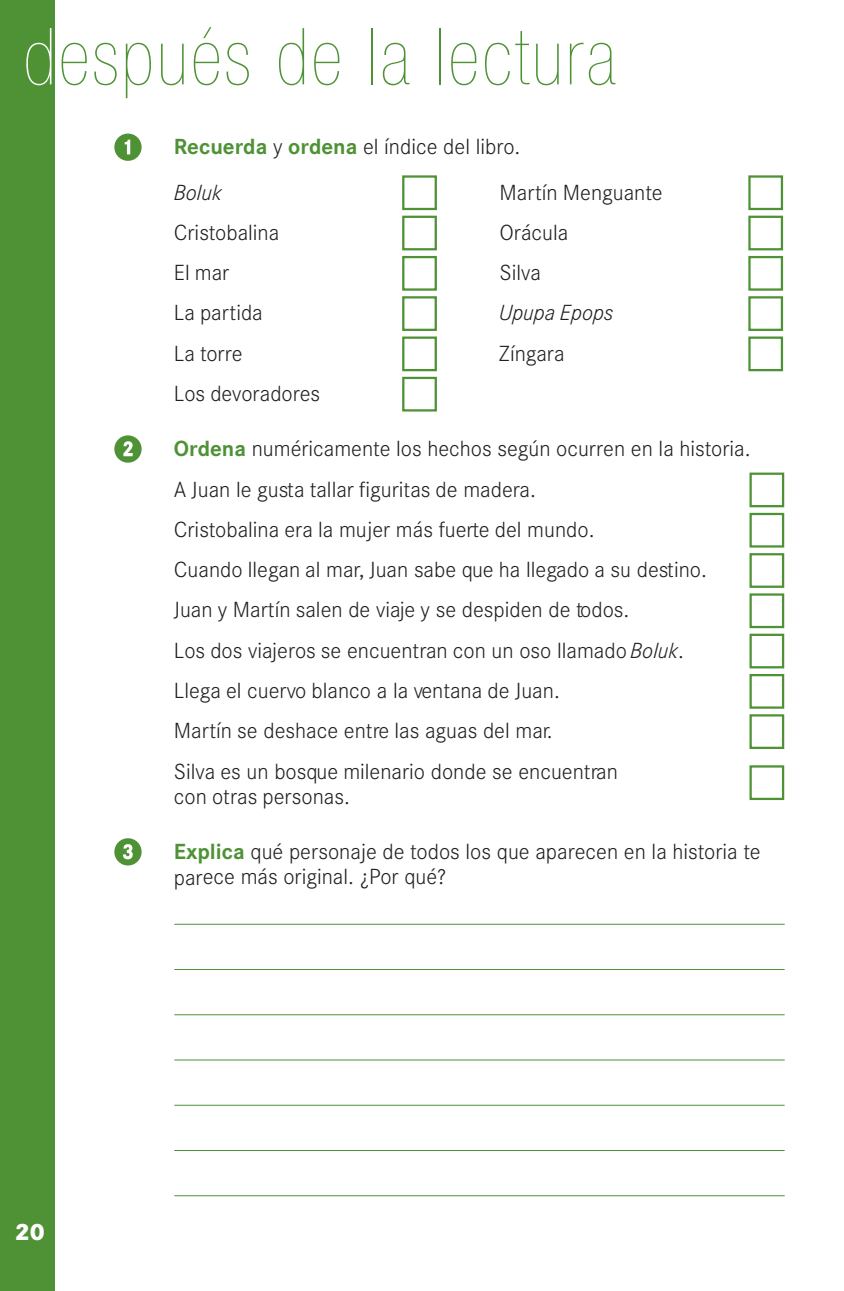
<style>
.page{position:relative;width:844px;height:1291px;background:#fff}
.page>*{position:absolute;margin:0;border:0;box-sizing:border-box;transform-origin:0 0}
.t1{font:900 condensed 78.75px "Helvetica Neue";letter-spacing:.04em;color:#4f9236}
.t2{font:800 24.5px "Corporate S";color:#fff}
.t3{font:300 22.75px/40.2px "Corporate S";color:#231f20}
.t4{font:italic 300 22.75px "Corporate S";color:#231f20}
.s1{color:#fff}
.s2{font-weight:700;color:#4f9236}
.s3{font-style:italic}
</style>
<div class="page">
<div style="left:0;top:0;width:55px;height:1290px;background:#4f9236"></div>
<div style="left:402px;top:175px;width:35px;height:35px;border:2px solid #4f9236"></div>
<div style="left:748px;top:175px;width:35px;height:35px;border:2px solid #4f9236"></div>
<div style="left:402px;top:216px;width:35px;height:34px;border:2px solid #4f9236"></div>
<div style="left:748px;top:216px;width:35px;height:34px;border:2px solid #4f9236"></div>
<div style="left:402px;top:256px;width:35px;height:35px;border:2px solid #4f9236"></div>
<div style="left:748px;top:256px;width:35px;height:35px;border:2px solid #4f9236"></div>
<div style="left:402px;top:296px;width:35px;height:35px;border:2px solid #4f9236"></div>
<div style="left:748px;top:296px;width:35px;height:35px;border:2px solid #4f9236"></div>
<div style="left:402px;top:336px;width:35px;height:35px;border:2px solid #4f9236"></div>
<div style="left:748px;top:336px;width:35px;height:35px;border:2px solid #4f9236"></div>
<div style="left:402px;top:377px;width:35px;height:34px;border:2px solid #4f9236"></div>
<hr style="left:174px;top:923px;width:610px;height:1px;background:#4f9236">
<hr style="left:174px;top:968px;width:610px;height:1px;background:#4f9236">
<hr style="left:174px;top:1014px;width:610px;height:1px;background:#4f9236">
<hr style="left:174px;top:1059px;width:610px;height:1px;background:#4f9236">
<hr style="left:174px;top:1104px;width:610px;height:1px;background:#4f9236">
<hr style="left:174px;top:1149px;width:610px;height:1px;background:#4f9236">
<hr style="left:174px;top:1195px;width:610px;height:1px;background:#4f9236">
<svg style="left:114px;top:133px;width:28px;height:28px"></svg>
<svg style="left:114px;top:435px;width:28px;height:27px"></svg>
<div style="left:749px;top:472px;width:35px;height:35px;border:2px solid #4f9236"></div>
<div style="left:749px;top:513px;width:35px;height:34px;border:2px solid #4f9236"></div>
<div style="left:749px;top:553px;width:35px;height:35px;border:2px solid #4f9236"></div>
<div style="left:749px;top:593px;width:35px;height:35px;border:2px solid #4f9236"></div>
<div style="left:749px;top:633px;width:35px;height:35px;border:2px solid #4f9236"></div>
<div style="left:749px;top:674px;width:35px;height:34px;border:2px solid #4f9236"></div>
<div style="left:749px;top:714px;width:35px;height:35px;border:2px solid #4f9236"></div>
<div style="left:749px;top:765px;width:35px;height:35px;border:2px solid #4f9236"></div>
<svg style="left:114px;top:838px;width:28px;height:27px"></svg>
<h1 class="t1" style="left:23px;top:28px;width:594px"><span class="s1">d</span>espués de la lectura</h1>
<p class="t3" style="left:174px;top:125px;width:348px;line-height:45.1px"><span class="s2">Recuerda</span> y <span class="s2">ordena</span> el índice del libro.<br><span class="s3">Boluk</span></p>
<p class="t3" style="left:499px;top:172px;width:165px">Martín Menguante</p>
<p class="t3" style="left:174px;top:213px;width:107px">Cristobalina</p>
<p class="t3" style="left:499px;top:212px;width:70px">Orácula</p>
<p class="t3" style="left:174px;top:253px;width:57px">El mar</p>
<p class="t3" style="left:499px;top:253px;width:43px">Silva</p>
<p class="t3" style="left:174px;top:293px;width:90px">La partida</p>
<p class="t4" style="left:499px;top:300px;width:115px">Upupa Epops</p>
<p class="t3" style="left:174px;top:333px;width:70px">La torre</p>
<p class="t3" style="left:499px;top:333px;width:67px">Zíngara</p>
<p class="t3" style="left:174px;top:374px;width:148px">Los devoradores</p>
<p class="t3" style="left:174px;top:429px;width:578px"><span class="s2">Ordena</span> numéricamente los hechos según ocurren en la historia.<br>A Juan le gusta tallar figuritas de madera.<br>Cristobalina era la mujer más fuerte del mundo.<br>Cuando llegan al mar, Juan sabe que ha llegado a su destino.<br>Juan y Martín salen de viaje y se despiden de todos.<br>Los dos viajeros se encuentran con un oso llamado <span class="s3">Boluk</span>.<br>Llega el cuervo blanco a la ventana de Juan.<br>Martín se deshace entre las aguas del mar.<br>Silva es un bosque milenario donde se encuentran</p>
<p class="t3" style="left:174px;top:776px;width:177px">con otras personas.</p>
<p class="t3" style="left:174px;top:839px;width:588px;line-height:25.2px"><span class="s2">Explica</span> qué personaje de todos los que aparecen en la historia te parece más original. ¿Por qué?</p>
<p class="t2" style="left:15px;top:1216px;width:32px">20</p>
</div>
